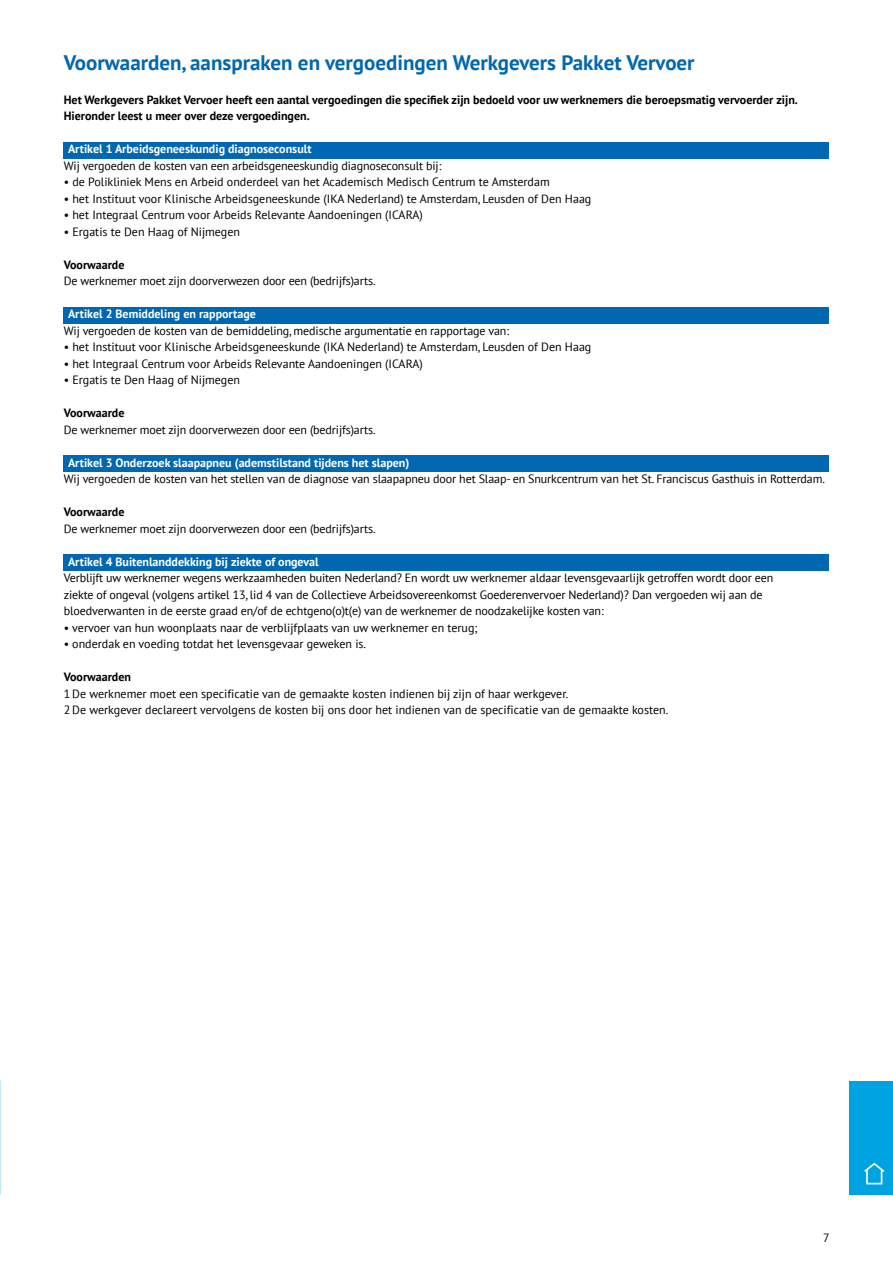
<style>
.page{position:relative;width:893px;height:1263px;background:#fff}
.page>*{position:absolute;margin:0;border:0;box-sizing:border-box;transform-origin:0 0}
.t1{font:700 21px "PT Sans";color:#0067b2}
.t2{font:12px/16.5px "PT Sans";letter-spacing:-.01em;color:#000}
.t3{font:700 12px/16.5px "PT Sans";color:#000}
.t4{font:700 12px "PT Sans";color:#fff}
</style>
<div class="page">
<div style="left:64px;top:142px;width:765px;height:16px;background:#0067b2"></div>
<div style="left:64px;top:307px;width:765px;height:16px;background:#0067b2"></div>
<div style="left:64px;top:455px;width:765px;height:17px;background:#0067b2"></div>
<div style="left:64px;top:554px;width:765px;height:17px;background:#0067b2"></div>
<div style="left:849px;top:1081px;width:44px;height:114px;background:#00a3e2"></div>
<svg style="left:864px;top:1162px;width:21px;height:12px"></svg>
<div style="left:866px;top:1169px;width:16px;height:15px;background:#00a3e2;border:2px solid #fff"></div>
<h1 class="t1" style="left:64px;top:49px;width:632px">Voorwaarden, aanspraken en vergoedingen Werkgevers Pakket Vervoer</h1>
<p class="t3" style="left:64px;top:91px;width:736px">Het Werkgevers Pakket Vervoer heeft een aantal vergoedingen die specifiek zijn bedoeld voor uw werknemers die beroepsmatig vervoerder zijn.<br>Hieronder leest u meer over deze vergoedingen.</p>
<p class="t4" style="left:68px;top:141px;width:245px">Artikel 1 Arbeidsgeneeskundig diagnoseconsult</p>
<p class="t2" style="left:64px;top:157px;width:379px">Wij vergoeden de kosten van een arbeidsgeneeskundig diagnoseconsult bij:</p>
<p class="t2" style="left:64px;top:173px;width:487px">• de Polikliniek Mens en Arbeid onderdeel van het Academisch Medisch Centrum te Amsterdam</p>
<p class="t2" style="left:64px;top:190px;width:529px">• het Instituut voor Klinische Arbeidsgeneeskunde (IKA Nederland) te Amsterdam, Leusden of Den Haag</p>
<p class="t2" style="left:64px;top:206px;width:361px">• het Integraal Centrum voor Arbeids Relevante Aandoeningen (ICARA)</p>
<p class="t2" style="left:64px;top:223px;width:178px">• Ergatis te Den Haag of Nijmegen</p>
<p class="t3" style="left:64px;top:256px;width:62px">Voorwaarde</p>
<p class="t2" style="left:64px;top:272px;width:313px">De werknemer moet zijn doorverwezen door een (bedrijfs)arts.</p>
<p class="t4" style="left:68px;top:306px;width:189px">Artikel 2 Bemiddeling en rapportage</p>
<p class="t2" style="left:64px;top:322px;width:447px">Wij vergoeden de kosten van de bemiddeling, medische argumentatie en rapportage van:</p>
<p class="t2" style="left:64px;top:338px;width:529px">• het Instituut voor Klinische Arbeidsgeneeskunde (IKA Nederland) te Amsterdam, Leusden of Den Haag</p>
<p class="t2" style="left:64px;top:355px;width:361px">• het Integraal Centrum voor Arbeids Relevante Aandoeningen (ICARA)</p>
<p class="t2" style="left:64px;top:371px;width:178px">• Ergatis te Den Haag of Nijmegen</p>
<p class="t3" style="left:64px;top:404px;width:62px">Voorwaarde</p>
<p class="t2" style="left:64px;top:421px;width:313px">De werknemer moet zijn doorverwezen door een (bedrijfs)arts.</p>
<p class="t4" style="left:68px;top:454px;width:343px">Artikel 3 Onderzoek slaapapneu (ademstilstand tijdens het slapen)</p>
<p class="t2" style="left:64px;top:470px;width:763px">Wij vergoeden de kosten van het stellen van de diagnose van slaapapneu door het Slaap- en Snurkcentrum van het St. Franciscus Gasthuis in Rotterdam.</p>
<p class="t3" style="left:64px;top:503px;width:62px">Voorwaarde</p>
<p class="t2" style="left:64px;top:520px;width:313px">De werknemer moet zijn doorverwezen door een (bedrijfs)arts.</p>
<p class="t4" style="left:68px;top:553px;width:252px">Artikel 4 Buitenlanddekking bij ziekte of ongeval</p>
<p class="t2" style="left:64px;top:569px;width:711px">Verblijft uw werknemer wegens werkzaamheden buiten Nederland? En wordt uw werknemer aldaar levensgevaarlijk getroffen wordt door een ziekte of ongeval (volgens artikel 13, lid 4 van de Collectieve Arbeidsovereenkomst Goederenvervoer Nederland)? Dan vergoeden wij aan de bloedverwanten in de eerste graad en/of de echtgeno(o)t(e) van de werknemer de noodzakelijke kosten van:</p>
<p class="t2" style="left:64px;top:619px;width:415px">• vervoer van hun woonplaats naar de verblijfplaats van uw werknemer en terug;</p>
<p class="t2" style="left:64px;top:635px;width:304px">• onderdak en voeding totdat het levensgevaar geweken is.</p>
<p class="t3" style="left:64px;top:668px;width:69px">Voorwaarden</p>
<p class="t2" style="left:64px;top:685px;width:606px">1 De werknemer moet een specificatie van de gemaakte kosten indienen bij zijn of haar werkgever.<br>2 De werkgever declareert vervolgens de kosten bij ons door het indienen van de specificatie van de gemaakte kosten.</p>
<p class="t2" style="left:823px;top:1229px;width:8px">7</p>
</div>
